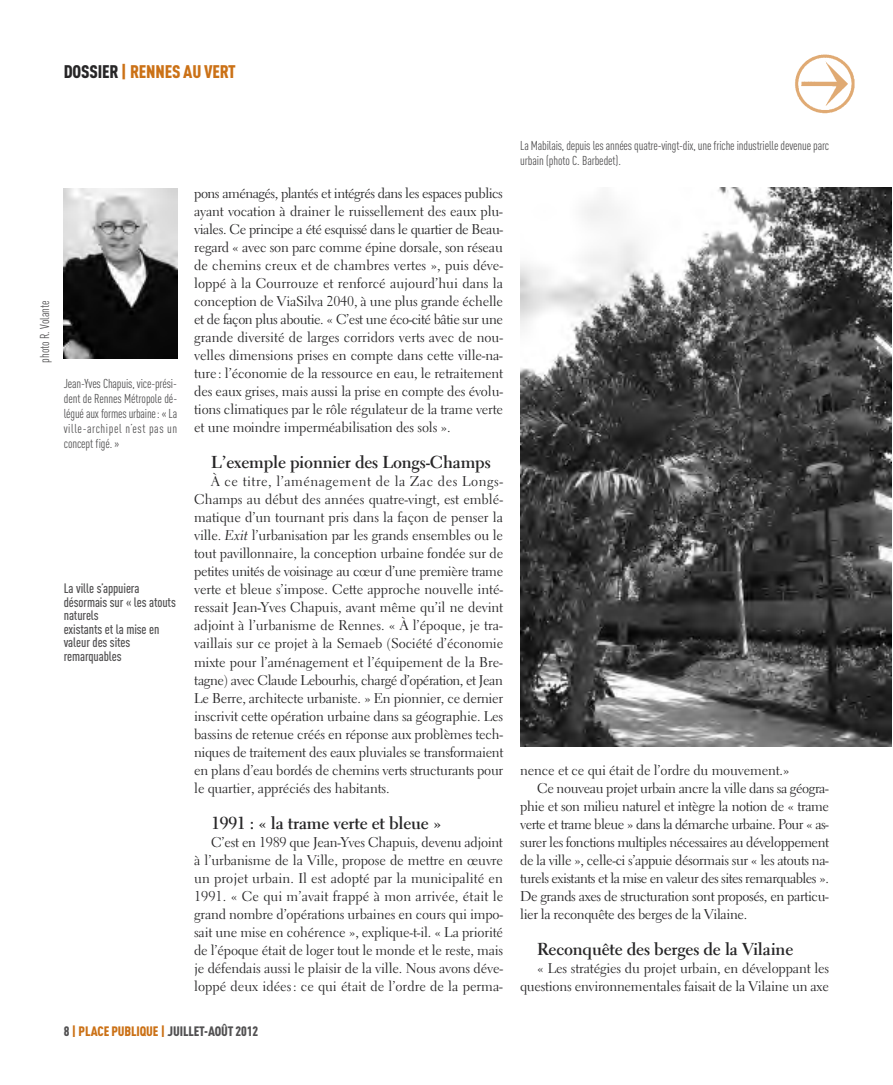
<style>
.page{position:relative;width:893px;height:1085px;background:#fff}
.page>*{position:absolute;margin:0;border:0;box-sizing:border-box;transform-origin:0 0}
.t1{font:900 18px "DIN Cond";letter-spacing:-.01em;color:#cb7116}
.t2{font:700 17.25px "Electra LT";letter-spacing:-.01em;color:#272627}
.t3{font:14.1px/18px "Electra LT";letter-spacing:-.025em;color:#272627;text-align:justify}
.t4{font:500 13.5px/13.5px "DIN Cond";letter-spacing:-.01em;color:#525152}
.t5{font:900 13.5px "DIN Cond";letter-spacing:-.01em;color:#525152}
.t6{font:12.75px/15px "DIN Cond";letter-spacing:-.015em;color:#525152;text-align:justify}
.s1{color:#272627}
.s2{font-family:"Electra LT Cursive"}
.s3{color:#cb7116}
</style>
<div class="page">
<img style="left:795px;top:54px;width:60px;height:60px">
<img style="left:64px;top:188px;width:113px;height:170px">
<img style="left:520px;top:187px;width:372px;height:559px">
<p class="t1" style="left:64px;top:60px;width:173px"><span class="s1">DOSSIER</span>| RENNES AU VERT</p>
<p class="t6" style="left:37px;top:362px;width:63px;rotate:-90deg">photo R. Volante</p>
<p class="t6" style="left:64px;top:375px;width:115px">Jean-Yves Chapuis, vice-prési&shy;dent de Rennes Métropole dé&shy;légué aux formes urbaine: « La ville-archipel n’est pas un concept figé. »</p>
<p class="t4" style="left:64px;top:581px;width:114px">La ville s’appuiera désormais sur « les atouts naturels<br>existants et la mise en valeur des sites remarquables</p>
<p class="t3" style="left:194px;top:186px;width:311px">pons aménagés, plantés et intégrés dans les espaces publics ayant vocation à drainer le ruissellement des eaux plu&shy;viales. Ce principe a été esquissé dans le quartier de Beau&shy;regard « avec son parc comme épine dorsale, son réseau de chemins creux et de chambres vertes », puis déve&shy;loppé à la Courrouze et renforcé aujourd’hui dans la conception de ViaSilva 2040, à une plus grande échelle et de façon plus aboutie. « C’est une éco-cité bâtie sur une grande diversité de larges corridors verts avec de nou&shy;velles dimensions prises en compte dans cette ville-na&shy;ture: l’économie de la ressource en eau, le retraitement des eaux grises, mais aussi la prise en compte des évolu&shy;tions climatiques par le rôle régulateur de la trame verte et une moindre imperméabilisation des sols ».</p>
<p class="t2" style="left:211px;top:455px;width:281px">L’exemple pionnier des Longs-Champs</p>
<p class="t3" style="left:194px;top:474px;width:311px;text-indent:17px">À ce titre, l’aménagement de la Zac des Longs-Champs au début des années quatre-vingt, est emblé&shy;matique d’un tournant pris dans la façon de penser la ville. <span class="s2">Exit</span> l’urbanisation par les grands ensembles ou le tout pavillonnaire, la conception urbaine fondée sur de petites unités de voisinage au cœur d’une première trame verte et bleue s’impose. Cette approche nouvelle inté&shy;ressait Jean-Yves Chapuis, avant même qu’il ne devint adjoint à l’urbanisme de Rennes. « À l’époque, je tra&shy;vaillais sur ce projet à la Semaeb (Société d’économie mixte pour l’aménagement et l’équipement de la Bre&shy;tagne) avec Claude Lebourhis, chargé d’opération, et Jean Le Berre, architecte urbaniste. » En pionnier, ce dernier inscrivit cette opération urbaine dans sa géographie. Les bassins de retenue créés en réponse aux problèmes tech&shy;niques de traitement des eaux pluviales se transformaient en plans d’eau bordés de chemins verts structurants pour le quartier, appréciés des habitants.</p>
<p class="t2" style="left:211px;top:815px;width:232px">1991 : « la trame verte et bleue »</p>
<p class="t3" style="left:194px;top:834px;width:311px;text-indent:17px">C’est en 1989 que Jean-Yves Chapuis, devenu adjoint à l’urbanisme de la Ville, propose de mettre en œuvre un projet urbain. Il est adopté par la municipalité en 1991. « Ce qui m’avait frappé à mon arrivée, était le grand nombre d’opérations urbaines en cours qui impo&shy;sait une mise en cohérence », explique-t-il. « La priorité de l’époque était de loger tout le monde et le reste, mais je défendais aussi le plaisir de la ville. Nous avons déve&shy;loppé deux idées: ce qui était de l’ordre de la perma-</p>
<p class="t5" style="left:64px;top:1022px;width:196px">8 <span class="s3">| PLACE PUBLIQUE |</span> JUILLET-AOÛT 2012</p>
<p class="t6" style="left:520px;top:138px;width:310px">La Mabilais, depuis les années quatre-vingt-dix, une friche industrielle devenue parc urbain (photo C. Barbedet).</p>
<p class="t3" style="left:520px;top:762px;width:271px">nence et ce qui était de l’ordre du mouvement.»</p>
<p class="t3" style="left:537px;top:780px;width:293px">Ce nouveau projet urbain ancre la ville dans sa géogra-</p>
<p class="t3" style="left:520px;top:798px;width:310px">phie et son milieu naturel et intègre la notion de « trame</p>
<p class="t3" style="left:520px;top:816px;width:310px">verte et trame bleue » dans la démarche urbaine. Pour « as-</p>
<p class="t3" style="left:520px;top:834px;width:310px">surer les fonctions multiples nécessaires au développement</p>
<p class="t3" style="left:520px;top:852px;width:310px">de la ville », celle-ci s’appuie désormais sur « les atouts na-</p>
<p class="t3" style="left:520px;top:870px;width:310px">turels existants et la mise en valeur des sites remarquables ».</p>
<p class="t3" style="left:520px;top:888px;width:310px">De grands axes de structuration sont proposés, en particu-</p>
<p class="t3" style="left:520px;top:906px;width:228px">lier la reconquête des berges de la Vilaine.</p>
<p class="t2" style="left:537px;top:941px;width:258px">Reconquête des berges de la Vilaine</p>
<p class="t3" style="left:520px;top:960px;width:311px;text-align:right">« Les stratégies du projet urbain, en développant les questions environnementales faisait de la Vilaine un axe</p>
</div>
